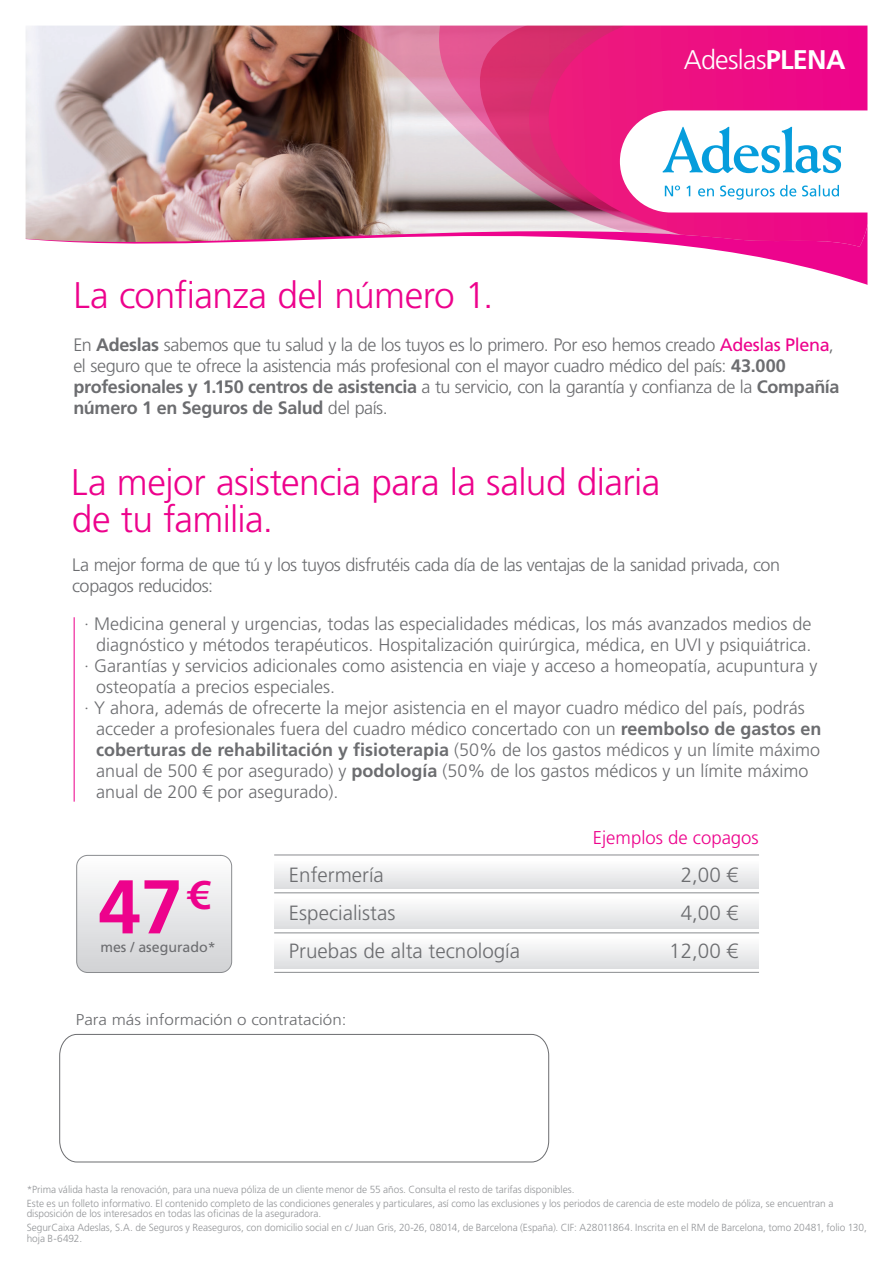
<style>
.page{position:relative;width:893px;height:1263px;background:#fff}
.page>*{position:absolute;margin:0;border:0;box-sizing:border-box;transform-origin:0 0}
.t1{font:700 76.05px "Frutiger LT Std";color:#ed028c}
.t2{font:300 37.05px/37px "Frutiger LT Std";letter-spacing:-.015em;color:#ed028c}
.t3{font:300 27px "Frutiger LT Std";letter-spacing:-.025em;color:#fff}
.t4{font:300 20.55px "Frutiger LT Std";color:#6c6d70}
.t5{font:300 18.6px "Frutiger LT Std";color:#ed028c}
.t6{font:300 18px "Frutiger LT Std";color:#6c6d70}
.t7{font:300 18px/21px "Frutiger LT Std";letter-spacing:-.025em;color:#6c6d70}
.t8{font:700 18px "Frutiger LT Std";color:#6c6d70}
.t9{font:300 15.6px "Frutiger LT Std";color:#6c6d70;scale:1.08 1}
.t10{font:14.25px "Frutiger LT Std";color:#6c6d70}
.t11{font:300 10.35px/13.6px "Frutiger LT Std";color:#939598}
.s1{font-weight:700}
.s2{font-weight:400;color:#ed028c}
.s3{font-weight:300}
</style>
<div class="page">
<img style="left:25px;top:25px;width:843px;height:260px">
<svg style="left:59px;top:1033px;width:491px;height:130px"></svg>
<svg style="left:78px;top:855px;width:154px;height:116px"></svg>
<div style="left:76px;top:855px;width:156px;height:118px;border:1px solid #8a8c8f;border-radius:11px"></div>
<svg style="left:274px;top:868px;width:485px;height:21px"></svg>
<div style="left:274px;top:897px;width:485px;height:32px;background:linear-gradient(to bottom,#fefefe,#dddee0)"></div>
<div style="left:274px;top:937px;width:485px;height:32px;background:linear-gradient(to bottom,#fefefe,#dddee0)"></div>
<hr style="left:274px;top:855px;width:485px;height:1px;background:#8a8c8f">
<hr style="left:274px;top:892px;width:485px;height:1px;background:#8a8c8f">
<hr style="left:274px;top:933px;width:485px;height:1px;background:#8a8c8f">
<hr style="left:274px;top:972px;width:485px;height:1px;background:#8a8c8f">
<hr style="left:74px;top:617px;width:1px;height:185px;background:#ed028c">
<svg style="left:620px;top:110px;width:248px;height:103px"></svg>
<h2 class="t2" style="left:73px;top:277px;width:421px">La confianza del número 1.</h2>
<h3 class="t3" style="left:684px;top:45px;width:163px">Adeslas<span class="s1">PLENA</span></h3>
<p class="t7" style="left:73px;top:335px;width:768px">En <span class="s1">Adeslas</span> sabemos que tu salud y la de los tuyos es lo primero. Por eso hemos creado <span class="s2">Adeslas Plena</span>, el seguro que te ofrece la asistencia más profesional con el mayor cuadro médico del país: <span class="s1">43.000 profesionales y 1.150 centros de asistencia</span> a tu servicio, con la garantía y confianza de la <span class="s1">Compañía número 1 en Seguros de Salud</span> del país.</p>
<h2 class="t2" style="left:71px;top:464px;width:590px">La mejor asistencia para la salud diaria de tu familia.</h2>
<p class="t7" style="left:72px;top:555px;width:709px">La mejor forma de que tú y los tuyos disfrutéis cada día de las ventajas de la sanidad privada, con copagos reducidos:</p>
<p class="t6" style="left:84px;top:614px;width:729px">· Medicina general y urgencias, todas las especialidades médicas, los más avanzados medios de</p>
<p class="t6" style="left:96px;top:635px;width:717px">diagnóstico y métodos terapéuticos. Hospitalización quirúrgica, médica, en UVI y psiquiátrica.</p>
<p class="t6" style="left:84px;top:656px;width:735px">· Garantías y servicios adicionales como asistencia en viaje y acceso a homeopatía, acupuntura y</p>
<p class="t6" style="left:96px;top:677px;width:240px">osteopatía a precios especiales.</p>
<p class="t6" style="left:84px;top:698px;width:722px">· Y ahora, además de ofrecerte la mejor asistencia en el mayor cuadro médico del país, podrás</p>
<p class="t6" style="left:96px;top:719px;width:727px">acceder a profesionales fuera del cuadro médico concertado con un <span class="s1">reembolso de gastos en</span></p>
<p class="t8" style="left:96px;top:739px;width:725px">coberturas de rehabilitación y fisioterapia <span class="s3">(50% de los gastos médicos y un límite máximo</span></p>
<p class="t6" style="left:96px;top:761px;width:714px">anual de 500 € por asegurado) y <span class="s1">podología</span> (50% de los gastos médicos y un límite máximo</p>
<p class="t6" style="left:96px;top:782px;width:244px">anual de 200 € por asegurado).</p>
<h1 class="t1" style="left:98px;top:862px;width:112px">47<sup>€</sup></h1>
<p class="t10" style="left:100px;top:938px;width:117px">mes / asegurado*</p>
<p class="t5" style="left:593px;top:827px;width:167px">Ejemplos de copagos</p>
<p class="t4" style="left:289px;top:863px;width:96px">Enfermería</p>
<p class="t4" style="left:681px;top:863px;width:59px">2,00 €</p>
<p class="t4" style="left:289px;top:901px;width:108px">Especialistas</p>
<p class="t4" style="left:681px;top:901px;width:59px">4,00 €</p>
<p class="t4" style="left:289px;top:939px;width:233px">Pruebas de alta tecnología</p>
<p class="t4" style="left:669px;top:939px;width:70px">12,00 €</p>
<p class="t9" style="left:76px;top:1011px;width:252px">Para más información o contratación:</p>
<p class="t11" style="left:27px;top:1183px;width:808px">*Prima válida hasta la renovación, para una nueva póliza de un cliente menor de 55 años. Consulta el resto de tarifas disponibles.<br>Este es un folleto informativo. El contenido completo de las condiciones generales y particulares, así como las exclusiones y los periodos de carencia de este modelo de póliza, se encuentran a</p>
<p class="t11" style="left:27px;top:1207px;width:842px">disposición de los interesados en todas las oficinas de la aseguradora.<br>SegurCaixa Adeslas, S.A. de Seguros y Reaseguros, con domicilio social en c/ Juan Gris, 20-26, 08014, de Barcelona (España). CIF: A28011864. Inscrita en el RM de Barcelona, tomo 20481, folio 130,</p>
<p class="t11" style="left:27px;top:1231px;width:57px">hoja B-6492.</p>
</div>
